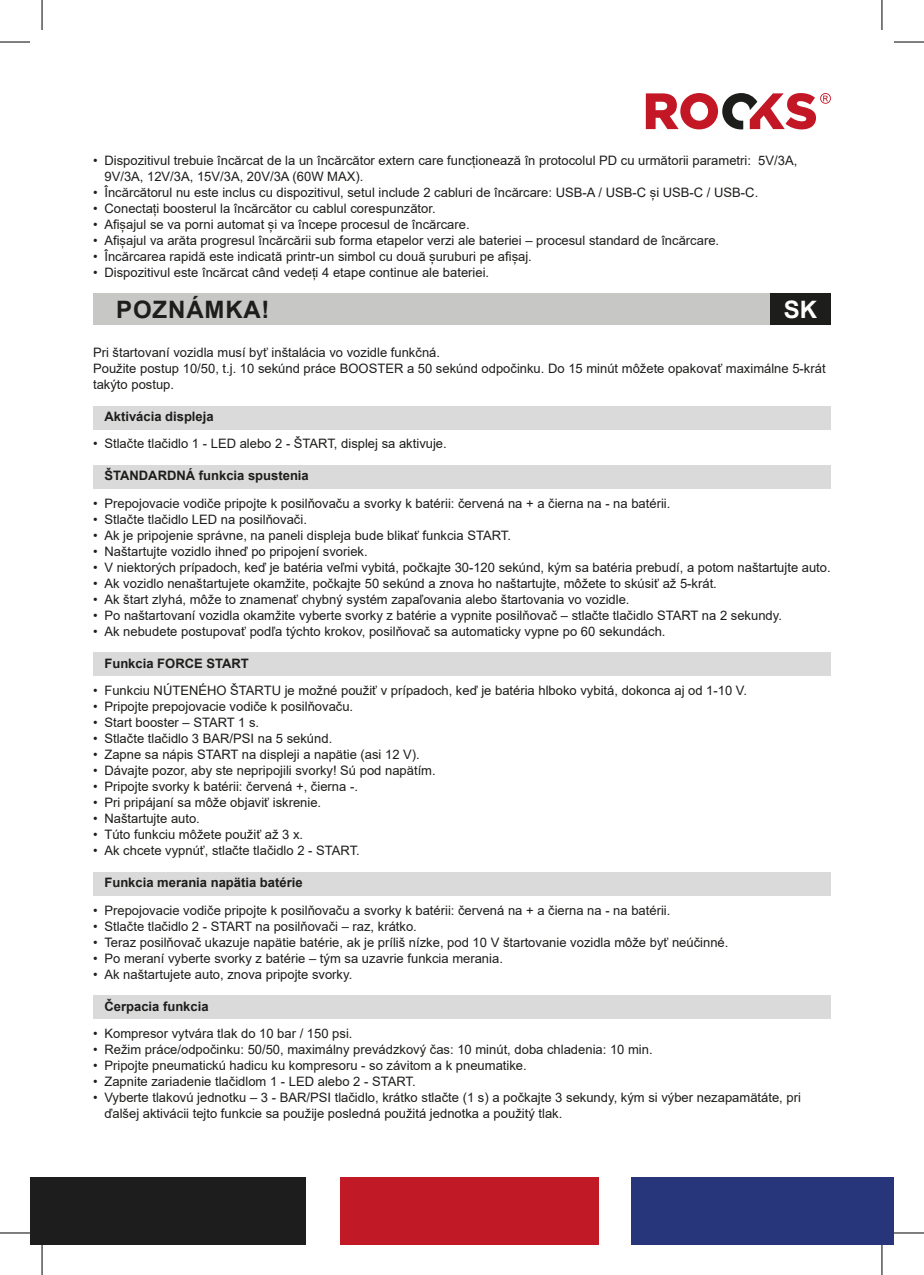
<style>
.page{position:relative;width:924px;height:1275px;background:#fff}
.page>*{position:absolute;margin:0;border:0;box-sizing:border-box;transform-origin:0 0}
.t1{font:700 24px "Arial";letter-spacing:.035em;color:#1d1d1b}
.t2{font:700 24px "Arial";color:#fff}
.text_normal{font:13px/16px "Arial";color:#1d1d1b}
.tekst_bold{font:700 13px "Arial";color:#1d1d1b}
</style>
<div class="page">
<svg style="left:645px;top:93px;width:185px;height:36px"></svg>
<div style="left:31px;top:1177px;width:275px;height:67px;background:#1d1d1d"></div>
<div style="left:340px;top:1177px;width:258px;height:67px;background:#c21927"></div>
<div style="left:630px;top:1177px;width:262px;height:67px;background:#27357a"></div>
<div style="left:93px;top:406px;width:737px;height:23px;background:#dadada"></div>
<div style="left:93px;top:465px;width:737px;height:24px;background:#dadada"></div>
<div style="left:93px;top:652px;width:737px;height:24px;background:#dadada"></div>
<div style="left:93px;top:872px;width:737px;height:23px;background:#dadada"></div>
<div style="left:93px;top:995px;width:737px;height:24px;background:#dadada"></div>
<div style="left:93px;top:294px;width:676px;height:31px;background:#c7c7c6"></div>
<div style="left:769px;top:294px;width:61px;height:31px;background:#1d1d1b"></div>
<hr style="left:0;top:42px;width:30px;height:1px;background:#000">
<hr style="left:893px;top:42px;width:30px;height:1px;background:#000">
<hr style="left:0;top:1232px;width:30px;height:1px;background:#000">
<hr style="left:893px;top:1232px;width:30px;height:1px;background:#000">
<hr style="left:42px;top:0;width:1px;height:30px;background:#000">
<hr style="left:42px;top:1245px;width:1px;height:30px;background:#000">
<hr style="left:881px;top:0;width:1px;height:30px;background:#000">
<hr style="left:881px;top:1245px;width:1px;height:30px;background:#000">
<p class="text_normal" style="left:104px;top:152px;width:694px;text-indent:-11px">• Dispozitivul trebuie încărcat de la un încărcător extern care funcționează în protocolul PD cu următorii parametri: 5V/3A,<br>9V/3A, 12V/3A, 15V/3A, 20V/3A (60W MAX).</p>
<p class="text_normal" style="left:93px;top:184px;width:666px">• Încărcătorul nu este inclus cu dispozitivul, setul include 2 cabluri de încărcare: USB-A / USB-C și USB-C / USB-C.</p>
<p class="text_normal" style="left:93px;top:200px;width:344px">• Conectați boosterul la încărcător cu cablul corespunzător.</p>
<p class="text_normal" style="left:93px;top:216px;width:378px">• Afișajul se va porni automat și va începe procesul de încărcare.</p>
<p class="text_normal" style="left:93px;top:232px;width:627px">• Afișajul va arăta progresul încărcării sub forma etapelor verzi ale bateriei – procesul standard de încărcare.</p>
<p class="text_normal" style="left:93px;top:248px;width:440px">• Încărcarea rapidă este indicată printr-un simbol cu două șuruburi pe afișaj.</p>
<p class="text_normal" style="left:93px;top:264px;width:397px">• Dispozitivul este încărcat când vedeți 4 etape continue ale bateriei.</p>
<p class="t1" style="left:116px;top:293px;width:154px">POZNÁMKA!</p>
<p class="t2" style="left:783px;top:293px;width:35px">SK</p>
<p class="text_normal" style="left:93px;top:344px;width:348px">Pri štartovaní vozidla musí byť inštalácia vo vozidle funkčná.</p>
<p class="text_normal" style="left:93px;top:360px;width:733px">Použite postup 10/50, t.j. 10 sekúnd práce BOOSTER a 50 sekúnd odpočinku. Do 15 minút môžete opakovať maximálne 5-krát takýto postup.</p>
<p class="tekst_bold" style="left:104px;top:407px;width:111px">Aktivácia displeja</p>
<p class="text_normal" style="left:93px;top:436px;width:355px">• Stlačte tlačidlo 1 - LED alebo 2 - ŠTART, displej sa aktivuje.</p>
<p class="tekst_bold" style="left:104px;top:466px;width:206px">ŠTANDARDNÁ funkcia spustenia</p>
<p class="text_normal" style="left:93px;top:495px;width:578px">• Prepojovacie vodiče pripojte k posilňovaču a svorky k batérii: červená na + a čierna na - na batérii.</p>
<p class="text_normal" style="left:93px;top:511px;width:215px">• Stlačte tlačidlo LED na posilňovači.</p>
<p class="text_normal" style="left:93px;top:527px;width:419px">• Ak je pripojenie správne, na paneli displeja bude blikať funkcia START.</p>
<p class="text_normal" style="left:93px;top:543px;width:276px">• Naštartujte vozidlo ihneď po pripojení svoriek.</p>
<p class="text_normal" style="left:93px;top:559px;width:738px">• V niektorých prípadoch, keď je batéria veľmi vybitá, počkajte 30-120 sekúnd, kým sa batéria prebudí, a potom naštartujte auto.</p>
<p class="text_normal" style="left:93px;top:575px;width:625px">• Ak vozidlo nenaštartujete okamžite, počkajte 50 sekúnd a znova ho naštartujte, môžete to skúsiť až 5-krát.</p>
<p class="text_normal" style="left:93px;top:591px;width:537px">• Ak štart zlyhá, môže to znamenať chybný systém zapaľovania alebo štartovania vo vozidle.</p>
<p class="text_normal" style="left:93px;top:607px;width:690px">• Po naštartovaní vozidla okamžite vyberte svorky z batérie a vypnite posilňovač – stlačte tlačidlo START na 2 sekundy.</p>
<p class="text_normal" style="left:93px;top:623px;width:573px">• Ak nebudete postupovať podľa týchto krokov, posilňovač sa automaticky vypne po 60 sekundách.</p>
<p class="tekst_bold" style="left:104px;top:654px;width:146px">Funkcia FORCE START</p>
<p class="text_normal" style="left:93px;top:682px;width:655px">• Funkciu NÚTENÉHO ŠTARTU je možné použiť v prípadoch, keď je batéria hlboko vybitá, dokonca aj od 1-10 V.</p>
<p class="text_normal" style="left:93px;top:698px;width:261px">• Pripojte prepojovacie vodiče k posilňovaču.</p>
<p class="text_normal" style="left:93px;top:714px;width:167px">• Start booster – START 1 s.</p>
<p class="text_normal" style="left:93px;top:730px;width:240px">• Stlačte tlačidlo 3 BAR/PSI na 5 sekúnd.</p>
<p class="text_normal" style="left:93px;top:746px;width:328px">• Zapne sa nápis START na displeji a napätie (asi 12 V).</p>
<p class="text_normal" style="left:93px;top:762px;width:344px">• Dávajte pozor, aby ste nepripojili svorky! Sú pod napätím.</p>
<p class="text_normal" style="left:93px;top:778px;width:266px">• Pripojte svorky k batérii: červená +, čierna -.</p>
<p class="text_normal" style="left:93px;top:794px;width:229px">• Pri pripájaní sa môže objaviť iskrenie.</p>
<p class="text_normal" style="left:93px;top:810px;width:108px">• Naštartujte auto.</p>
<p class="text_normal" style="left:93px;top:826px;width:211px">• Túto funkciu môžete použiť až 3 x.</p>
<p class="text_normal" style="left:93px;top:842px;width:268px">• Ak chcete vypnúť, stlačte tlačidlo 2 - START.</p>
<p class="tekst_bold" style="left:104px;top:873px;width:199px">Funkcia merania napätia batérie</p>
<p class="text_normal" style="left:93px;top:902px;width:578px">• Prepojovacie vodiče pripojte k posilňovaču a svorky k batérii: červená na + a čierna na - na batérii.</p>
<p class="text_normal" style="left:93px;top:918px;width:325px">• Stlačte tlačidlo 2 - START na posilňovači – raz, krátko.</p>
<p class="text_normal" style="left:93px;top:934px;width:636px">• Teraz posilňovač ukazuje napätie batérie, ak je príliš nízke, pod 10 V štartovanie vozidla môže byť neúčinné.</p>
<p class="text_normal" style="left:93px;top:950px;width:411px">• Po meraní vyberte svorky z batérie – tým sa uzavrie funkcia merania.</p>
<p class="text_normal" style="left:93px;top:966px;width:260px">• Ak naštartujete auto, znova pripojte svorky.</p>
<p class="tekst_bold" style="left:104px;top:996px;width:106px">Čerpacia funkcia</p>
<p class="text_normal" style="left:93px;top:1025px;width:261px">• Kompresor vytvára tlak do 10 bar / 150 psi.</p>
<p class="text_normal" style="left:93px;top:1041px;width:561px">• Režim práce/odpočinku: 50/50, maximálny prevádzkový čas: 10 minút, doba chladenia: 10 min.</p>
<p class="text_normal" style="left:93px;top:1057px;width:435px">• Pripojte pneumatickú hadicu ku kompresoru - so závitom a k pneumatike.</p>
<p class="text_normal" style="left:93px;top:1073px;width:324px">• Zapnite zariadenie tlačidlom 1 - LED alebo 2 - START.</p>
<p class="text_normal" style="left:104px;top:1089px;width:697px;text-indent:-11px">• Vyberte tlakovú jednotku – 3 - BAR/PSI tlačidlo, krátko stlačte (1 s) a počkajte 3 sekundy, kým si výber nezapamätáte, pri ďalšej aktivácii tejto funkcie sa použije posledná použitá jednotka a použitý tlak.</p>
</div>
